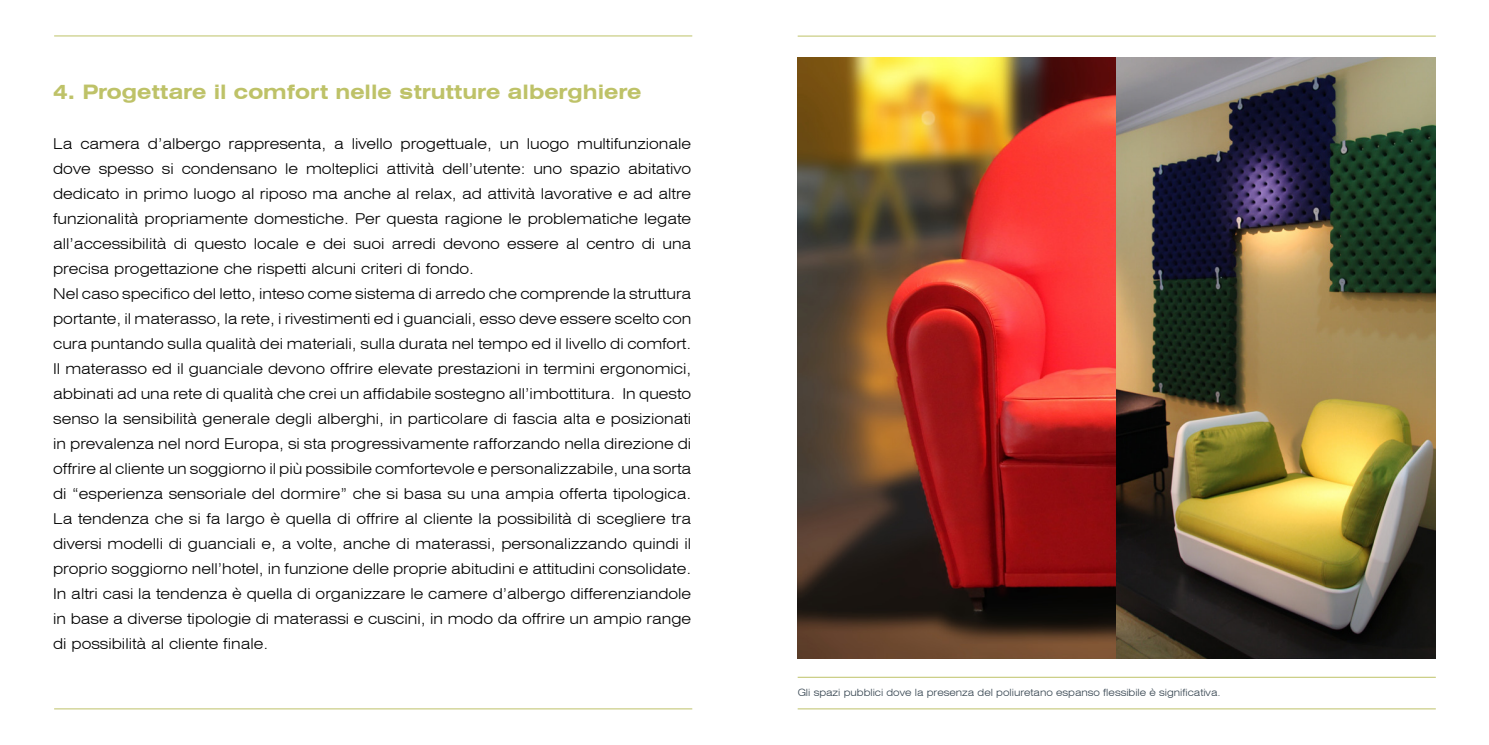
<style>
.page{position:relative;width:1489px;height:745px;background:#fff}
.page>*{position:absolute;margin:0;border:0;box-sizing:border-box;transform-origin:0 0}
.t1{font:700 expanded 20px "Swiss 721 BT";color:#bec268}
.t2{font:300 expanded 15px/25px "Swiss 721 BT";color:#000}
.t3{font:300 expanded 10px "Swiss 721 BT";color:#32414d}
</style>
<div class="page">
<hr style="left:54px;top:708px;width:638px;height:1px;background:#bec268">
<hr style="left:797px;top:36px;width:638px;height:1px;background:#bec268">
<hr style="left:797px;top:708px;width:638px;height:1px;background:#bec268">
<hr style="left:797px;top:676px;width:638px;height:1px;background:#bec268">
<hr style="left:54px;top:35px;width:638px;height:1px;background:#bec268">
<img style="left:797px;top:58px;width:319px;height:599px">
<img style="left:1116px;top:58px;width:319px;height:599px">
<h1 class="t1" style="left:53px;top:79px;width:590px">4. Progettare il comfort nelle strutture alberghiere</h1>
<p class="t2" style="left:53px;top:131px;width:639px">La camera d’albergo rappresenta, a livello progettuale, un luogo multifunzionale dove spesso si condensano le molteplici attività dell’utente: uno spazio abitativo dedicato in primo luogo al riposo ma anche al relax, ad attività lavorative e ad altre funzionalità propriamente domestiche. Per questa ragione le problematiche legate all’accessibilità di questo locale e dei suoi arredi devono essere al centro di una precisa progettazione che rispetti alcuni criteri di fondo.<br>Nel caso specifico del letto, inteso come sistema di arredo che comprende la struttura portante, il materasso, la rete, i rivestimenti ed i guanciali, esso deve essere scelto con cura puntando sulla qualità dei materiali, sulla durata nel tempo ed il livello di comfort.<br>Il materasso ed il guanciale devono offrire elevate prestazioni in termini ergonomici, abbinati ad una rete di qualità che crei un affidabile sostegno all’imbottitura. In questo senso la sensibilità generale degli alberghi, in particolare di fascia alta e posizionati in prevalenza nel nord Europa, si sta progressivamente rafforzando nella direzione di offrire al cliente un soggiorno il più possibile comfortevole e personalizzabile, una sorta di “esperienza sensoriale del dormire” che si basa su una ampia offerta tipologica.<br>La tendenza che si fa largo è quella di offrire al cliente la possibilità di scegliere tra diversi modelli di guanciali e, a volte, anche di materassi, personalizzando quindi il proprio soggiorno nell’hotel, in funzione delle proprie abitudini e attitudini consolidate.<br>In altri casi la tendenza è quella di organizzare le camere d’albergo differenziandole in base a diverse tipologie di materassi e cuscini, in modo da offrire un ampio range di possibilità al cliente finale.</p>
<p class="t3" style="left:797px;top:686px;width:424px">Gli spazi pubblici dove la presenza del poliuretano espanso flessibile è significativa.</p>
</div>
